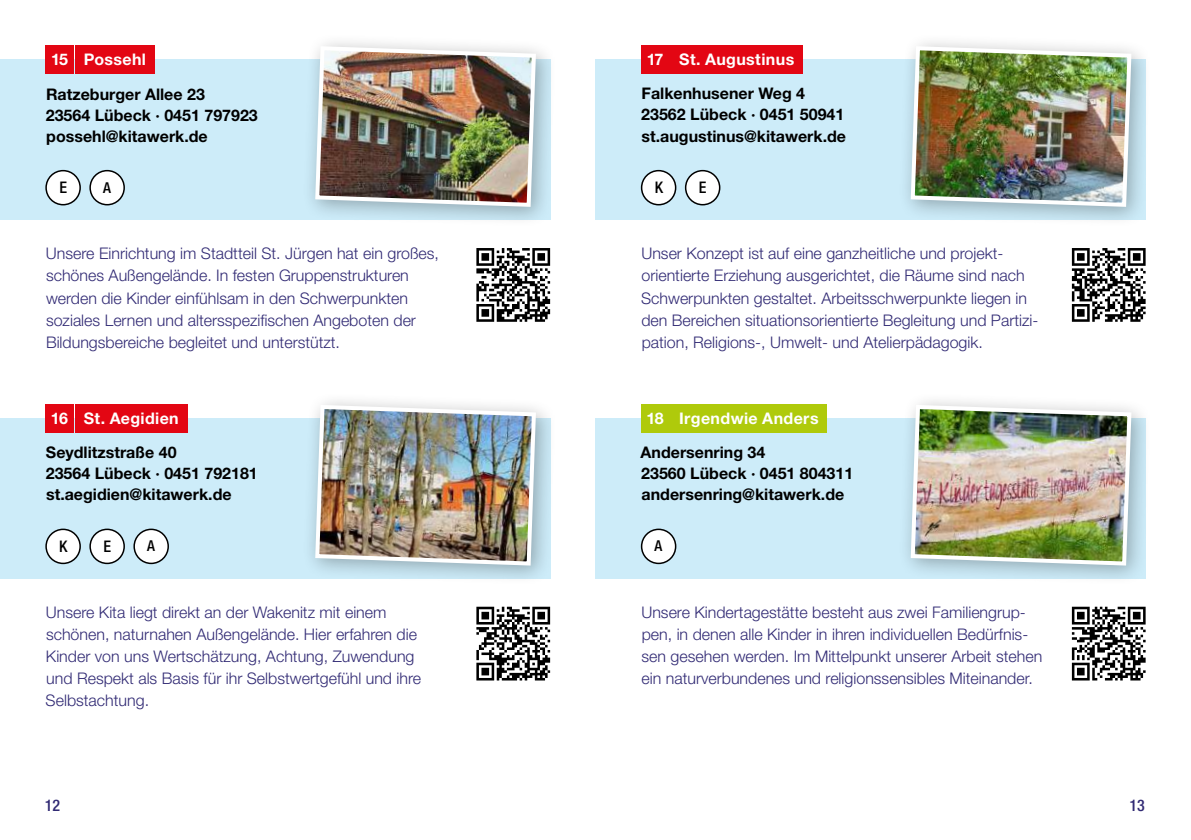
<style>
.page{position:relative;width:1191px;height:840px;background:#fff}
.page>*{position:absolute;margin:0;border:0;box-sizing:border-box;transform-origin:0 0}
.t1{font:300 16px/22px "Helvetica Neue LT Std";color:#312a74}
.t2{font:700 16px/21px "Helvetica Neue LT Std";color:#000}
.t3{font:700 16px "Helvetica Neue LT Std";letter-spacing:.025em;color:#fff}
.t4{font:500 condensed 16px "Helvetica Neue LT Std";color:#000}
.t5{font:500 condensed 16px "Helvetica Neue LT Std";color:#312a74}
.t6{font:500 condensed 15px "Helvetica Neue LT Std";color:#000}
</style>
<div class="page">
<div style="left:0;top:60px;width:550px;height:159px;background:#cdecf9"></div>
<div style="left:0;top:418px;width:550px;height:160px;background:#cdecf9"></div>
<div style="left:302px;top:33px;width:254px;height:195px;background:#000;opacity:.3"></div>
<img style="left:313px;top:44px;width:225px;height:165px">
<div style="left:302px;top:391px;width:254px;height:195px;background:#000;opacity:.3"></div>
<img style="left:313px;top:402px;width:225px;height:165px">
<div style="left:75px;top:45px;width:79px;height:29px;background:#e30613"></div>
<div style="left:75px;top:404px;width:112px;height:28px;background:#e30613"></div>
<div style="left:45px;top:45px;width:29px;height:29px;background:#e30613"></div>
<div style="left:45px;top:404px;width:29px;height:28px;background:#e30613"></div>
<div style="left:46px;top:170px;width:34px;height:34px;background:#fff;border-radius:50%"></div>
<div style="left:45px;top:170px;width:36px;height:35px;border:2px solid #000;border-radius:50%"></div>
<div style="left:90px;top:529px;width:34px;height:34px;background:#fff;border-radius:50%"></div>
<div style="left:89px;top:528px;width:36px;height:36px;border:2px solid #000;border-radius:50%"></div>
<div style="left:46px;top:529px;width:34px;height:34px;background:#fff;border-radius:50%"></div>
<div style="left:45px;top:528px;width:36px;height:36px;border:2px solid #000;border-radius:50%"></div>
<svg style="left:476px;top:248px;width:74px;height:73px"></svg>
<svg style="left:476px;top:606px;width:74px;height:74px"></svg>
<div style="left:595px;top:418px;width:550px;height:160px;background:#cdecf9"></div>
<div style="left:595px;top:60px;width:550px;height:159px;background:#cdecf9"></div>
<div style="left:685px;top:170px;width:34px;height:34px;background:#fff;border-radius:50%"></div>
<div style="left:685px;top:170px;width:35px;height:35px;border:2px solid #000;border-radius:50%"></div>
<div style="left:641px;top:170px;width:34px;height:34px;background:#fff;border-radius:50%"></div>
<div style="left:641px;top:170px;width:35px;height:35px;border:2px solid #000;border-radius:50%"></div>
<div style="left:897px;top:33px;width:255px;height:195px;background:#000;opacity:.3"></div>
<img style="left:908px;top:44px;width:225px;height:165px">
<div style="left:897px;top:391px;width:255px;height:195px;background:#000;opacity:.3"></div>
<img style="left:908px;top:402px;width:225px;height:165px">
<div style="left:670px;top:45px;width:132px;height:29px;background:#e30613"></div>
<div style="left:670px;top:404px;width:157px;height:28px;background:#afca0b"></div>
<div style="left:641px;top:45px;width:28px;height:29px;background:#e30613"></div>
<div style="left:641px;top:404px;width:28px;height:28px;background:#afca0b"></div>
<svg style="left:1071px;top:248px;width:74px;height:73px"></svg>
<svg style="left:1071px;top:606px;width:74px;height:74px"></svg>
<div style="left:90px;top:170px;width:34px;height:34px;background:#fff;border-radius:50%"></div>
<div style="left:89px;top:170px;width:36px;height:35px;border:2px solid #000;border-radius:50%"></div>
<div style="left:134px;top:529px;width:34px;height:34px;background:#fff;border-radius:50%"></div>
<div style="left:133px;top:528px;width:36px;height:36px;border:2px solid #000;border-radius:50%"></div>
<div style="left:641px;top:529px;width:34px;height:34px;background:#fff;border-radius:50%"></div>
<div style="left:641px;top:528px;width:35px;height:36px;border:2px solid #000;border-radius:50%"></div>
<p class="t3" style="left:51px;top:50px;width:19px">15</p>
<p class="t3" style="left:84px;top:50px;width:64px">Possehl</p>
<p class="t3" style="left:646px;top:50px;width:18px">17</p>
<p class="t3" style="left:679px;top:50px;width:117px">St. Augustinus</p>
<p class="t2" style="left:46px;top:83px;width:213px">Ratzeburger Allee 23<br>23564 Lübeck · 0451 797923 possehl@kitawerk.de</p>
<p class="t2" style="left:641px;top:83px;width:206px">Falkenhusener Weg 4<br>23562 Lübeck · 0451 50941 st.augustinus@kitawerk.de</p>
<p class="t4" style="left:59px;top:178px;width:9px">E</p>
<p class="t6" style="left:103px;top:178px;width:9px">A</p>
<p class="t4" style="left:654px;top:178px;width:10px">K</p>
<p class="t4" style="left:699px;top:178px;width:9px">E</p>
<p class="t1" style="left:46px;top:242px;width:394px">Unsere Einrichtung im Stadtteil St. Jürgen hat ein großes, schönes Außengelände. In festen Gruppenstrukturen werden die Kinder einfühlsam in den Schwerpunkten soziales Lernen und altersspezifischen Angeboten der Bildungsbereiche begleitet und unterstützt.</p>
<p class="t1" style="left:641px;top:242px;width:399px">Unser Konzept ist auf eine ganzheitliche und projekt&shy;orientierte Erziehung ausgerichtet, die Räume sind nach Schwerpunkten gestaltet. Arbeitsschwerpunkte liegen in den Bereichen situationsorientierte Begleitung und Partizi&shy;pation, Religions-, Umwelt- und Atelierpädagogik.</p>
<p class="t3" style="left:51px;top:408px;width:19px">16</p>
<p class="t3" style="left:84px;top:408px;width:97px">St. Aegidien</p>
<p class="t2" style="left:46px;top:441px;width:213px">Seydlitzstraße 40<br>23564 Lübeck · 0451 792181 st.aegidien@kitawerk.de</p>
<p class="t3" style="left:646px;top:408px;width:19px">18</p>
<p class="t2" style="left:640px;top:441px;width:214px">Andersenring 34<br>23560 Lübeck · 0451 804311 andersenring@kitawerk.de</p>
<p class="t3" style="left:679px;top:408px;width:141px">Irgendwie Anders</p>
<p class="t4" style="left:59px;top:536px;width:10px">K</p>
<p class="t4" style="left:103px;top:536px;width:9px">E</p>
<p class="t6" style="left:147px;top:537px;width:9px">A</p>
<p class="t6" style="left:654px;top:537px;width:9px">A</p>
<p class="t1" style="left:46px;top:600px;width:377px">Unsere Kita liegt direkt an der Wakenitz mit einem schönen, naturnahen Außengelände. Hier erfahren die Kinder von uns Wertschätzung, Achtung, Zuwendung und Respekt als Basis für ihr Selbstwertgefühl und ihre Selbstachtung.</p>
<p class="t1" style="left:641px;top:600px;width:402px">Unsere Kindertagestätte besteht aus zwei Familiengrup&shy;pen, in denen alle Kinder in ihren individuellen Bedürfnis&shy;sen gesehen werden. Im Mittelpunkt unserer Arbeit stehen ein naturverbundenes und religionssensibles Miteinander.</p>
<p class="t5" style="left:45px;top:795px;width:17px">12</p>
<p class="t5" style="left:1129px;top:795px;width:17px">13</p>
</div>
